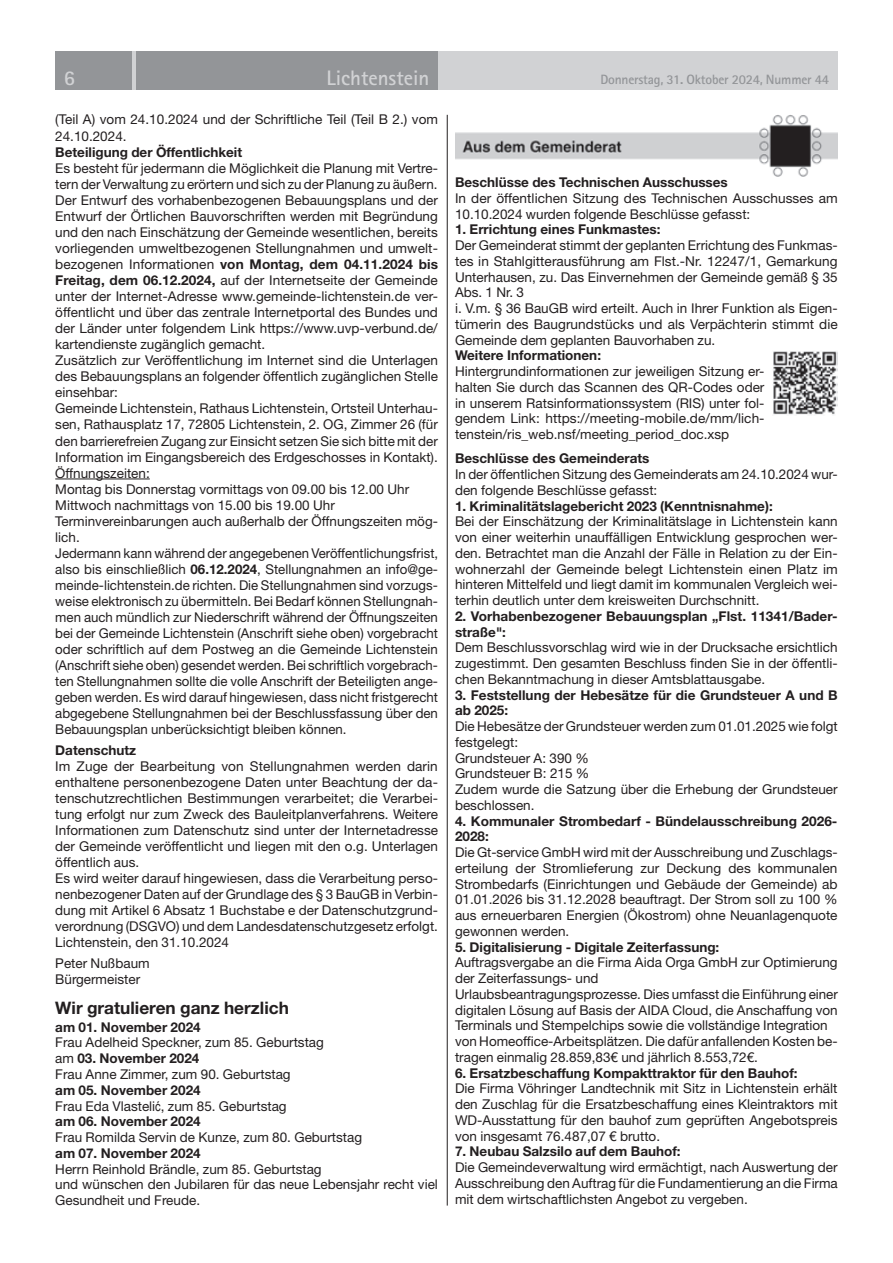
<style>
.page{position:relative;width:893px;height:1263px;background:#fff}
.page>*{position:absolute;margin:0;border:0;box-sizing:border-box;transform-origin:0 0}
.t1{font:700 21px "Rotis Sans Serif Std";color:#d1d2d4}
.t2{font:700 17.25px "Helvetica Neue LT Std";color:#231f20}
.t3{font:13.5px/16px "Helvetica Neue LT Std";color:#231f20}
.t4{font:700 13.5px/15.8px "Helvetica Neue LT Std";color:#231f20}
.t5{font:700 13.5px "Rotis Sans Serif Std";letter-spacing:-.015em;color:#939598}
.s1{font-weight:700}
.s2{font-weight:400}
.s3{font-family:"Arial Narrow";font-weight:400}
</style>
<div class="page">
<div style="left:55px;top:51px;width:783px;height:38px;background:#d1d2d4"></div>
<div style="left:55px;top:51px;width:77px;height:38px;background:#939598"></div>
<div style="left:136px;top:51px;width:302px;height:38px;background:#939598"></div>
<hr style="left:447px;top:115px;width:1px;height:1090px;background:#231f20">
<hr style="left:55px;top:479px;width:95px;height:1px;background:#231f20">
<img style="left:455px;top:115px;width:383px;height:62px">
<img style="left:773px;top:351px;width:65px;height:64px">
<h1 class="t1" style="left:64px;top:65px;width:13px">6</h1>
<h1 class="t1" style="left:326px;top:65px;width:105px">Lichtenstein</h1>
<p class="t5" style="left:600px;top:71px;width:230px">Donnerstag, 31. Oktober 2024, Nummer 44</p>
<p class="t3" style="left:55px;top:111px;width:384px">(Teil A) vom 24.10.2024 und der Schriftliche Teil (Teil B 2.) vom<br>24.10.2024.</p>
<p class="t4" style="left:55px;top:144px;width:188px">Beteiligung der Öffentlichkeit</p>
<p class="t3" style="left:55px;top:160px;width:384px">Es besteht für jedermann die Möglichkeit die Planung mit Vertre&shy;tern der Verwaltung zu erörtern und sich zu der Planung zu äußern.<br>Der Entwurf des vorhabenbezogenen Bebauungsplans und der Entwurf der Örtlichen Bauvorschriften werden mit Begründung und den nach Einschätzung der Gemeinde wesentlichen, bereits vorliegenden umweltbezogenen Stellungnahmen und umwelt&shy;bezogenen Informationen <span class="s1">von Montag, dem 04.11.2024 bis Freitag, dem 06.12.2024,</span> auf der Internetseite der Gemeinde unter der Internet-Adresse www.gemeinde-lichtenstein.de ver&shy;öffentlicht und über das zentrale Internetportal des Bundes und der Länder unter folgendem Link https://www.uvp-verbund.de/ kartendienste zugänglich gemacht.<br>Zusätzlich zur Veröffentlichung im Internet sind die Unterlagen des Bebauungsplans an folgender öffentlich zugänglichen Stelle einsehbar:<br>Gemeinde Lichtenstein, Rathaus Lichtenstein, Ortsteil Unterhau&shy;sen, Rathausplatz 17, 72805 Lichtenstein, 2. OG, Zimmer 26 (für den barrierefreien Zugang zur Einsicht setzen Sie sich bitte mit der Information im Eingangsbereich des Erdgeschosses in Kontakt).<br>Öffnungszeiten:<br>Montag bis Donnerstag vormittags von 09.00 bis 12.00 Uhr Mittwoch nachmittags von 15.00 bis 19.00 Uhr Terminvereinbarungen auch außerhalb der Öffnungszeiten mög&shy;lich.<br>Jedermann kann während der angegebenen Veröffentlichungsfrist, also bis einschließlich <span class="s1">06.12.2024</span>, Stellungnahmen an info@ge&shy;meinde-lichtenstein.de richten. Die Stellungnahmen sind vorzugs&shy;weise elektronisch zu übermitteln. Bei Bedarf können Stellungnah&shy;men auch mündlich zur Niederschrift während der Öffnungszeiten bei der Gemeinde Lichtenstein (Anschrift siehe oben) vorgebracht oder schriftlich auf dem Postweg an die Gemeinde Lichtenstein (Anschrift siehe oben) gesendet werden. Bei schriftlich vorgebrach&shy;ten Stellungnahmen sollte die volle Anschrift der Beteiligten ange&shy;geben werden. Es wird darauf hingewiesen, dass nicht fristgerecht abgegebene Stellungnahmen bei der Beschlussfassung über den Bebauungsplan unberücksichtigt bleiben können.</p>
<p class="t4" style="left:55px;top:742px;width:83px">Datenschutz</p>
<p class="t3" style="left:55px;top:758px;width:384px">Im Zuge der Bearbeitung von Stellungnahmen werden darin enthaltene personenbezogene Daten unter Beachtung der da&shy;tenschutzrechtlichen Bestimmungen verarbeitet; die Verarbei&shy;tung erfolgt nur zum Zweck des Bauleitplanverfahrens. Weitere Informationen zum Datenschutz sind unter der Internetadresse der Gemeinde veröffentlicht und liegen mit den o.g. Unterlagen öffentlich aus.<br>Es wird weiter darauf hingewiesen, dass die Verarbeitung perso&shy;nenbezogener Daten auf der Grundlage des § 3 BauGB in Verbin&shy;dung mit Artikel 6 Absatz 1 Buchstabe e der Datenschutzgrund&shy;verordnung (DSGVO) und dem Landesdatenschutzgesetz erfolgt.<br>Lichtenstein, den 31.10.2024</p>
<p class="t3" style="left:55px;top:955px;width:96px">Peter Nußbaum<br>Bürgermeister</p>
<p class="t2" style="left:55px;top:997px;width:235px">Wir gratulieren ganz herzlich</p>
<p class="t4" style="left:55px;top:1019px;width:147px">am 01. November 2024</p>
<p class="t3" style="left:55px;top:1034px;width:270px">Frau Adelheid Speckner, zum 85. Geburtstag am <span class="s1">03. November 2024<br></span>Frau Anne Zimmer, zum 90. Geburtstag</p>
<p class="t4" style="left:55px;top:1082px;width:233px">am 05. November 2024<br><span class="s2">Frau Eda Vlasteli</span><span class="s3">ć</span><span class="s2">, zum 85. Geburtstag </span>am 06. November 2024</p>
<p class="t3" style="left:55px;top:1129px;width:308px">Frau Romilda Servin de Kunze, zum 80. Geburtstag</p>
<p class="t4" style="left:55px;top:1145px;width:147px">am 07. November 2024</p>
<p class="t3" style="left:55px;top:1161px;width:384px">Herrn Reinhold Brändle, zum 85. Geburtstag<br>und wünschen den Jubilaren für das neue Lebensjahr recht viel<br>Gesundheit und Freude.</p>
<p class="t4" style="left:455px;top:174px;width:274px">Beschlüsse des Technischen Ausschusses</p>
<p class="t3" style="left:455px;top:190px;width:384px">In der öffentlichen Sitzung des Technischen Ausschusses am<br>10.10.2024 wurden folgende Beschlüsse gefasst:</p>
<p class="t4" style="left:455px;top:221px;width:207px">1. Errichtung eines Funkmastes:</p>
<p class="t3" style="left:455px;top:237px;width:384px">Der Gemeinderat stimmt der geplanten Errichtung des Funkmas&shy;tes in Stahlgitterausführung am Flst.-Nr. 12247/1, Gemarkung Unterhausen, zu. Das Einvernehmen der Gemeinde gemäß § 35<br>Abs. 1 Nr. 3<br>i. V.m. § 36 BauGB wird erteilt. Auch in Ihrer Funktion als Eigen&shy;tümerin des Baugrundstücks und als Verpächterin stimmt die Gemeinde dem geplanten Bauvorhaben zu.</p>
<p class="t4" style="left:455px;top:347px;width:148px">Weitere Informationen:</p>
<p class="t3" style="left:455px;top:363px;width:311px;text-align:justify">Hintergrundinformationen zur jeweiligen Sitzung er&shy;halten Sie durch das Scannen des QR-Codes oder in unserem Ratsinformationssystem (RIS) unter fol&shy;gendem Link: https://meeting-mobile.de/mm/lich&shy;tenstein/ris_web.nsf/meeting_period_doc.xsp</p>
<p class="t4" style="left:455px;top:450px;width:196px">Beschlüsse des Gemeinderats</p>
<p class="t3" style="left:455px;top:466px;width:384px">In der öffentlichen Sitzung des Gemeinderats am 24.10.2024 wur&shy;den folgende Beschlüsse gefasst:</p>
<p class="t4" style="left:455px;top:497px;width:319px">1. Kriminalitätslagebericht 2023 (Kenntnisnahme):</p>
<p class="t3" style="left:455px;top:513px;width:384px;text-align:justify">Bei der Einschätzung der Kriminalitätslage in Lichtenstein kann von einer weiterhin unauffälligen Entwicklung gesprochen wer&shy;den. Betrachtet man die Anzahl der Fälle in Relation zu der Ein&shy;wohnerzahl der Gemeinde belegt Lichtenstein einen Platz im hinteren Mittelfeld und liegt damit im kommunalen Vergleich wei&shy;terhin deutlich unter dem kreisweiten Durchschnitt.</p>
<p class="t4" style="left:455px;top:608px;width:384px">2. Vorhabenbezogener Bebauungsplan „Flst. 11341/Bader&shy;straße":</p>
<p class="t3" style="left:455px;top:639px;width:384px;text-align:justify">Dem Beschlussvorschlag wird wie in der Drucksache ersichtlich zugestimmt. Den gesamten Beschluss finden Sie in der öffentli&shy;chen Bekanntmachung in dieser Amtsblattausgabe.</p>
<p class="t4" style="left:455px;top:686px;width:384px">3. Feststellung der Hebesätze für die Grundsteuer A und B ab 2025:</p>
<p class="t3" style="left:455px;top:718px;width:384px">Die Hebesätze der Grundsteuer werden zum 01.01.2025 wie folgt festgelegt:<br>Grundsteuer A: 390 %<br>Grundsteuer B: 215 %<br>Zudem wurde die Satzung über die Erhebung der Grundsteuer beschlossen.</p>
<p class="t4" style="left:455px;top:812px;width:384px">4. Kommunaler Strombedarf - Bündelausschreibung 2026-<br>2028:</p>
<p class="t3" style="left:455px;top:844px;width:384px;text-align:justify">Die Gt-service GmbH wird mit der Ausschreibung und Zuschlags&shy;erteilung der Stromlieferung zur Deckung des kommunalen Strombedarfs (Einrichtungen und Gebäude der Gemeinde) ab 01.01.2026 bis 31.12.2028 beauftragt. Der Strom soll zu 100 % aus erneuerbaren Energien (Ökostrom) ohne Neuanlagenquote gewonnen werden.</p>
<p class="t4" style="left:455px;top:938px;width:266px">5. Digitalisierung - Digitale Zeiterfassung:</p>
<p class="t3" style="left:455px;top:954px;width:384px">Auftragsvergabe an die Firma Aida Orga GmbH zur Optimierung der Zeiterfassungs- und<br>Urlaubsbeantragungsprozesse. Dies umfasst die Einführung einer digitalen Lösung auf Basis der AIDA Cloud, die Anschaffung von Terminals und Stempelchips sowie die vollständige Integration von Homeoffice-Arbeitsplätzen. Die dafür anfallenden Kosten be&shy;tragen einmalig 28.859,83€ und jährlich 8.553,72€.</p>
<p class="t4" style="left:455px;top:1064px;width:344px">6. Ersatzbeschaffung Kompakttraktor für den Bauhof:</p>
<p class="t3" style="left:455px;top:1080px;width:384px;text-align:justify">Die Firma Vöhringer Landtechnik mit Sitz in Lichtenstein erhält den Zuschlag für die Ersatzbeschaffung eines Kleintraktors mit WD-Ausstattung für den bauhof zum geprüften Angebotspreis von insgesamt 76.487,07 € brutto.</p>
<p class="t4" style="left:455px;top:1143px;width:227px">7. Neubau Salzsilo auf dem Bauhof:</p>
<p class="t3" style="left:455px;top:1159px;width:384px;text-align:justify">Die Gemeindeverwaltung wird ermächtigt, nach Auswertung der Ausschreibung den Auftrag für die Fundamentierung an die Firma mit dem wirtschaftlichsten Angebot zu vergeben.</p>
</div>
